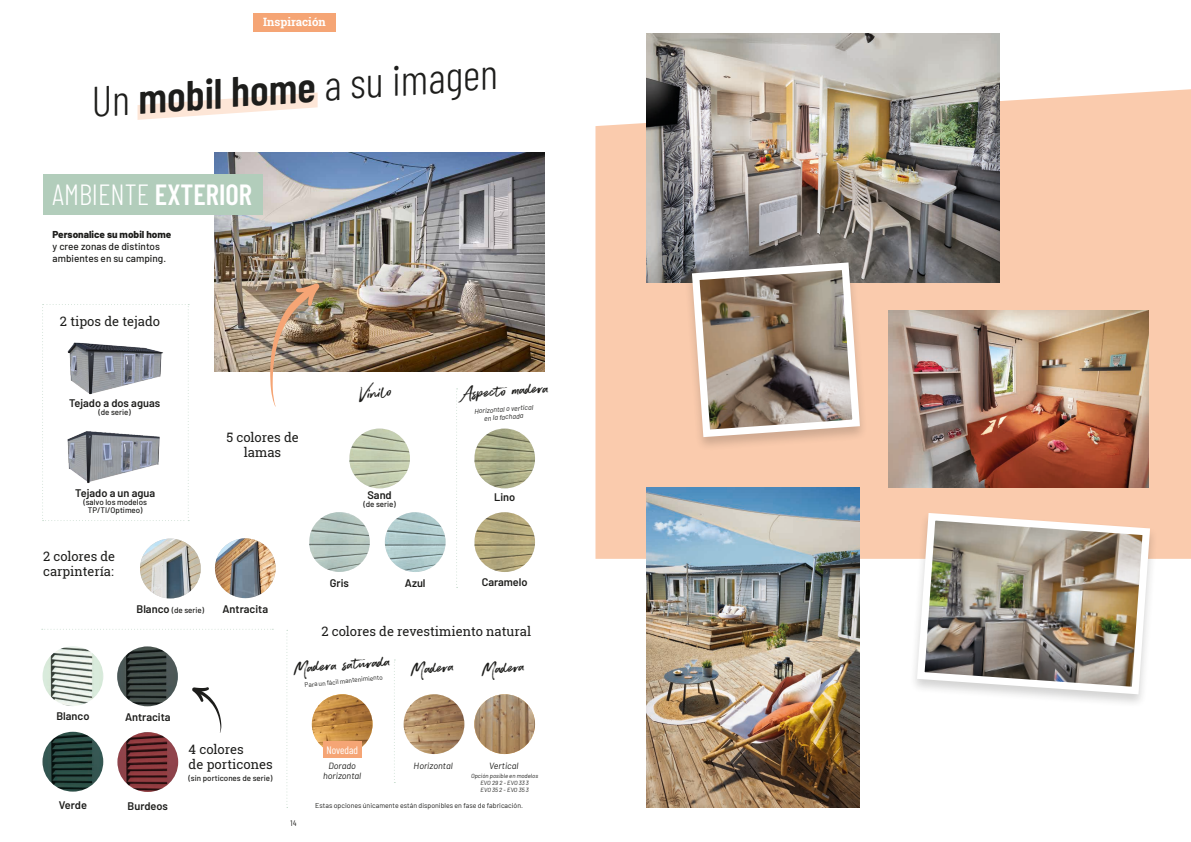
<style>
.page{position:relative;width:1191px;height:842px;background:#fff}
.page>*{position:absolute;margin:0;border:0;box-sizing:border-box;transform-origin:0 0}
.t1{font:300 42.5px "Barlow Condensed";color:#1d1d1b}
.t2{font:300 29.2px "Barlow Condensed";color:#fff}
.t3{font:20px "Super Fly Two";color:#1d1d1b}
.t4{font:13px/15px "Roboto Slab";color:#1d1d1b}
.t5{font:700 11.5px "Roboto Slab";color:#fff}
.t6{font:600 11px "Barlow";color:#1d1d1b}
.t7{font:10.8px "Barlow Condensed";color:#fff}
.t8{font:500 10px/12px "Barlow";color:#1d1d1b}
.t9{font:800 10px "Barlow";color:#1d1d1b}
.t10{font:italic 9px "Barlow";color:#1d1d1b}
.t11{font:500 8px/8px "Barlow";color:#1d1d1b;text-align:center}
.t12{font:8px "Barlow Condensed";color:#1d1d1b}
.t13{font:7px "Barlow";color:#1d1d1b}
.t14{font:italic 7px/8px "Barlow";color:#1d1d1b;text-align:center}
.t15{font:6.5px "Barlow";color:#1d1d1b}
.t16{font:italic 6px/7px "Barlow";color:#1d1d1b;text-align:center}
.s1{font-weight:600;font-size:42.1px}
.s2{font-weight:600}
.s3{font-weight:600;font-size:11px}
</style>
<div class="page">
<svg style="left:42px;top:304px;width:147px;height:217px"></svg>
<div style="left:595px;top:89px;width:596px;height:470px;background:#facbad"></div>
<img style="left:646px;top:34px;width:353px;height:248px">
<img style="left:646px;top:487px;width:214px;height:320px">
<img style="left:889px;top:311px;width:259px;height:176px">
<div style="left:909px;top:511px;width:249px;height:197px;background:#1d1d1b;opacity:.2"></div>
<img style="left:913px;top:509px;width:240px;height:189px">
<div style="left:684px;top:261px;width:184px;height:190px;background:#1d1d1b;opacity:.2"></div>
<img style="left:688px;top:259px;width:175px;height:182px">
<img style="left:215px;top:152px;width:329px;height:219px">
<img style="left:270px;top:283px;width:50px;height:124px">
<img style="left:57px;top:427px;width:111px;height:57px">
<img style="left:59px;top:335px;width:111px;height:62px">
<img style="left:215px;top:538px;width:61px;height:60px">
<img style="left:140px;top:539px;width:61px;height:59px">
<img style="left:385px;top:512px;width:60px;height:60px">
<img style="left:474px;top:429px;width:61px;height:59px">
<img style="left:474px;top:512px;width:61px;height:60px">
<img style="left:309px;top:512px;width:61px;height:60px">
<img style="left:349px;top:429px;width:61px;height:59px">
<img style="left:43px;top:646px;width:60px;height:60px">
<img style="left:117px;top:732px;width:61px;height:60px">
<img style="left:117px;top:646px;width:61px;height:60px">
<img style="left:43px;top:732px;width:60px;height:60px">
<img style="left:474px;top:694px;width:61px;height:60px">
<svg style="left:192px;top:687px;width:29px;height:46px"></svg>
<img style="left:312px;top:694px;width:60px;height:60px">
<img style="left:403px;top:694px;width:61px;height:60px">
<svg style="left:456px;top:388px;width:1px;height:200px"></svg>
<svg style="left:42px;top:629px;width:231px;height:1px"></svg>
<svg style="left:394px;top:659px;width:1px;height:124px"></svg>
<svg style="left:286px;top:630px;width:2px;height:178px"></svg>
<div style="left:43px;top:174px;width:219px;height:40px;background:#b2cdbb"></div>
<div style="left:323px;top:741px;width:38px;height:17px;background:#f5a575"></div>
<svg style="left:137px;top:93px;width:180px;height:27px"></svg>
<div style="left:253px;top:13px;width:83px;height:19px;background:#f5a575"></div>
<p class="t5" style="left:263px;top:14px;width:64px">Inspiración</p>
<h1 class="t1" style="left:89px;top:72px;width:409px;rotate:-4deg">Un <span class="s1">mobil home</span> a su imagen</h1>
<h2 class="t2" style="left:53px;top:173px;width:201px">AMBIENTE <span class="s2">EXTERIOR</span></h2>
<p class="t9" style="left:53px;top:227px;width:120px">Personalice su mobil home</p>
<p class="t8" style="left:53px;top:240px;width:115px">y cree zonas de distintos ambientes en su camping.</p>
<p class="t4" style="left:60px;top:314px;width:102px">2 tipos de tejado</p>
<p class="t6" style="left:69px;top:395px;width:93px">Tejado a dos aguas</p>
<p class="t11" style="left:98px;top:408px;width:34px">(de serie)</p>
<p class="t6" style="left:75px;top:485px;width:81px">Tejado a un agua</p>
<p class="t11" style="left:83px;top:497px;width:65px">(salvo los modelos<br>TP/TI/Optimeo)</p>
<p class="t4" style="left:43px;top:549px;width:74px">2 colores de carpintería:</p>
<p class="t4" style="left:226px;top:430px;width:74px;text-align:center">5 colores de lamas</p>
<p class="t11" style="left:136px;top:606px;width:69px"><span class="s3">Blanco</span> (de serie)</p>
<p class="t6" style="left:222px;top:601px;width:47px">Antracita</p>
<h3 class="t3" style="left:358px;top:382px;width:35px;rotate:-4deg">Vinilo</h3>
<h3 class="t3" style="left:462px;top:382px;width:88px;rotate:-4deg">Aspecto madera</h3>
<p class="t14" style="left:474px;top:407px;width:61px;rotate:-4deg">Horizontal o vertical en la fachada</p>
<p class="t6" style="left:367px;top:487px;width:26px">Sand</p>
<p class="t11" style="left:363px;top:499px;width:34px">(de serie)</p>
<p class="t6" style="left:494px;top:489px;width:23px">Lino</p>
<p class="t6" style="left:330px;top:574px;width:21px">Gris</p>
<p class="t6" style="left:405px;top:575px;width:22px">Azul</p>
<p class="t6" style="left:482px;top:574px;width:47px">Caramelo</p>
<p class="t6" style="left:56px;top:708px;width:35px">Blanco</p>
<p class="t6" style="left:125px;top:709px;width:47px">Antracita</p>
<p class="t4" style="left:189px;top:741px;width:86px;line-height:15.6px">4 colores<br>de porticones</p>
<p class="t11" style="left:189px;top:774px;width:85px">(sin porticones de serie)</p>
<p class="t4" style="left:321px;top:624px;width:211px">2 colores de revestimiento natural</p>
<h3 class="t3" style="left:411px;top:658px;width:44px;rotate:-4deg">Madera</h3>
<h3 class="t3" style="left:294px;top:656px;width:98px;rotate:-4deg">Madera saturada</h3>
<h3 class="t3" style="left:482px;top:658px;width:44px;rotate:-4deg">Madera</h3>
<p class="t15" style="left:304px;top:680px;width:80px;rotate:-6deg">Para un fácil mantenimiento</p>
<p class="t7" style="left:326px;top:742px;width:33px">Novedad</p>
<p class="t10" style="left:328px;top:760px;width:29px">Dorado</p>
<p class="t10" style="left:414px;top:760px;width:41px">Horizontal</p>
<p class="t10" style="left:489px;top:760px;width:31px">Vertical</p>
<p class="t10" style="left:323px;top:770px;width:40px">horizontal</p>
<p class="t16" style="left:471px;top:772px;width:69px">Opción posible en modelos<br>EVO 29 2 - EVO 33 3<br>EVO 35 2 - EVO 35 3</p>
<p class="t6" style="left:59px;top:797px;width:30px">Verde</p>
<p class="t13" style="left:315px;top:800px;width:209px">Estas opciones únicamente están disponibles en fase de fabricación.</p>
<p class="t6" style="left:128px;top:798px;width:42px">Burdeos</p>
<p class="t12" style="left:291px;top:818px;width:7px">14</p>
</div>
